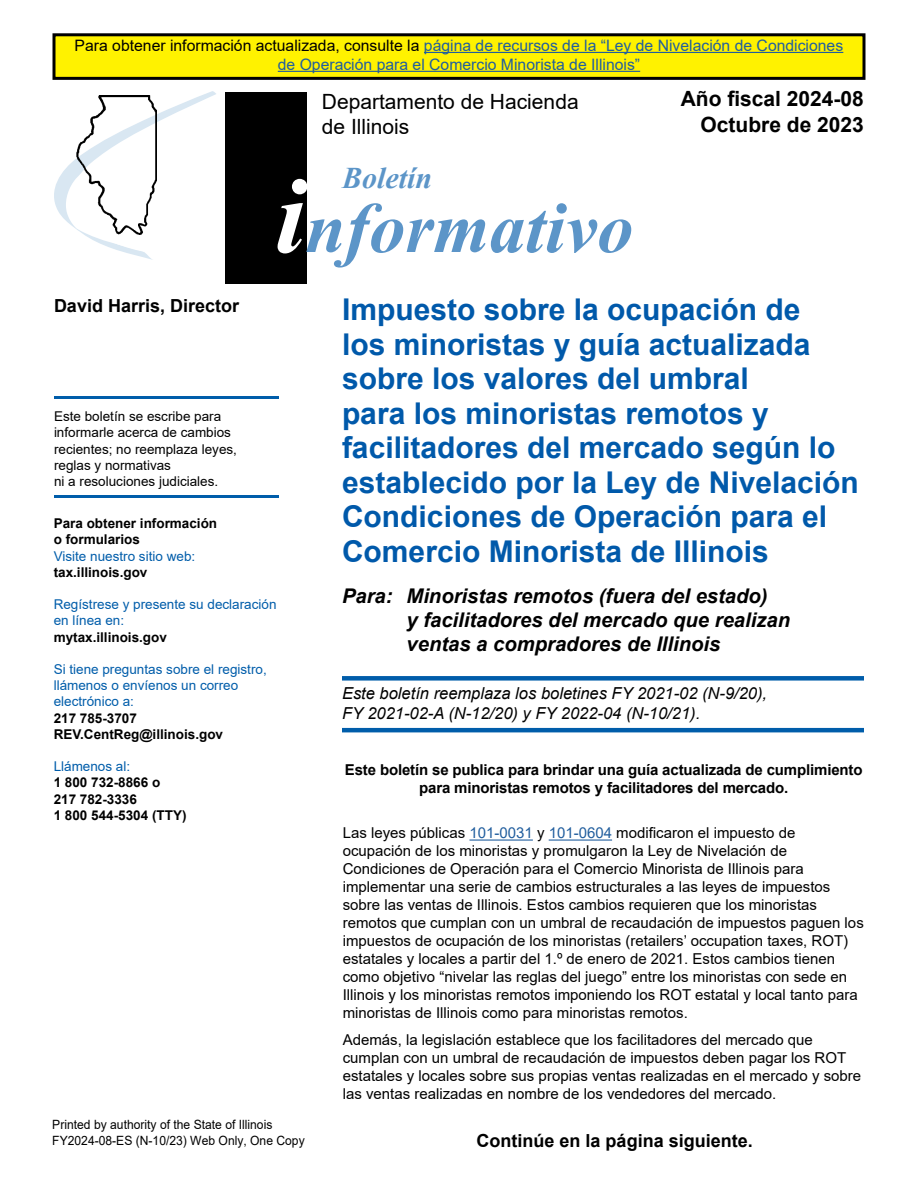
<style>
.page{position:relative;width:918px;height:1188px;background:#fff}
.page>*{position:absolute;margin:0;border:0;box-sizing:border-box;transform-origin:0 0}
.t1{font:italic 700 72px "Times New Roman";color:#5c95c8}
.t2{font:700 30px/34.5px "Arial";color:#0059aa}
.t3{font:italic 700 30px "Times New Roman";color:#5c95c8}
.t4{font:21px/25.2px "Arial";color:#000}
.t5{font:700 21px/25.2px "Arial";color:#000;text-align:right}
.t6{font:italic 700 20.25px/24.3px "Arial";color:#000}
.t7{font:700 18px "Arial";color:#000}
.t8{font:italic 16.5px/19.8px "Arial";color:#000}
.t9{font:15.75px/18.9px "Arial";color:#215e9e;text-align:center}
.t10{font:15px/18px "Arial";color:#000}
.t11{font:700 15px/18px "Arial";letter-spacing:-.01em;color:#000;text-align:center}
.t12{font:13.5px/16.2px "Arial";color:#005daa}
.t13{font:700 13.5px/16.2px "Arial";color:#000}
.t14{font:13.5px/16.2px "Arial";color:#000}
.t15{font:12.75px/15.3px "Arial";color:#000;scale:.95 1}
.s1{color:#000}
.s2{font-size:108px;color:#fff}
.s3{color:#215e9e}
</style>
<div class="page">
<hr style="left:469px;top:840px;width:64px;height:1px;background:#215e9e">
<hr style="left:549px;top:840px;width:63px;height:1px;background:#215e9e">
<svg style="left:54px;top:91px;width:172px;height:168px"></svg>
<img style="left:76px;top:95px;width:80px;height:139px">
<div style="left:226px;top:92px;width:81px;height:192px;background:#000"></div>
<hr style="left:54px;top:396px;width:225px;height:3px;background:#005daa">
<hr style="left:54px;top:495px;width:225px;height:3px;background:#005daa">
<div style="left:342px;top:676px;width:522px;height:5px;background:#005daa"></div>
<hr style="left:342px;top:728px;width:522px;height:4px;background:#005daa">
<div style="left:54px;top:35px;width:810px;height:43px;background:#fff200"></div>
<hr style="left:424px;top:52px;width:419px;height:1px;background:#215e9e">
<hr style="left:278px;top:71px;width:362px;height:1px;background:#215e9e">
<div style="left:52px;top:33px;width:814px;height:47px;border:3px solid #000"></div>
<p class="t9" style="left:75px;top:36px;width:770px"><span class="s1">Para obtener información actualizada, consulte la</span> página de recursos de la “Ley de Nivelación de Condiciones de Operación para el Comercio Minorista de Illinois”</p>
<h3 class="t4" style="left:322px;top:89px;width:258px">Departamento de Hacienda de Illinois</h3>
<h2 class="t3" style="left:342px;top:157px;width:92px">Boletín</h2>
<h1 class="t1" style="left:275px;top:178px;width:360px"><span class="s2">i</span>nformativo</h1>
<h3 class="t5" style="left:681px;top:87px;width:185px">Año fiscal 2024-08<br>Octubre de 2023</h3>
<p class="t7" style="left:54px;top:293px;width:187px">David Harris, Director</p>
<p class="t2" style="left:342px;top:293px;width:518px">Impuesto sobre la ocupación de<br>los minoristas y guía actualizada sobre los valores del umbral<br>para los minoristas remotos y facilitadores del mercado según lo establecido por la Ley de Nivelación<br>Condiciones de Operación para el<br>Comercio Minorista de Illinois</p>
<p class="t14" style="left:54px;top:408px;width:185px">Este boletín se escribe para informarle acerca de cambios recientes; no reemplaza leyes, reglas y normativas<br>ni a resoluciones judiciales.</p>
<p class="t13" style="left:54px;top:516px;width:165px">Para obtener información o formularios</p>
<p class="t12" style="left:54px;top:548px;width:143px">Visite nuestro sitio web:</p>
<p class="t13" style="left:54px;top:564px;width:95px">tax.illinois.gov</p>
<p class="t12" style="left:54px;top:596px;width:224px">Regístrese y presente su declaración en línea en:</p>
<p class="t13" style="left:54px;top:629px;width:115px">mytax.illinois.gov</p>
<p class="t12" style="left:54px;top:661px;width:215px">Si tiene preguntas sobre el registro, llámenos o envíenos un correo electrónico a:</p>
<p class="t13" style="left:54px;top:710px;width:171px">217 785-3707<br>REV.CentReg@illinois.gov</p>
<p class="t12" style="left:54px;top:758px;width:78px">Llámenos al:</p>
<p class="t13" style="left:54px;top:775px;width:134px">1 800 732-8866 o<br>217 782-3336<br>1 800 544-5304 (TTY)</p>
<h3 class="t6" style="left:406px;top:584px;width:385px;text-indent:-64px">Para: Minoristas remotos (fuera del estado)<br>y facilitadores del mercado que realizan ventas a compradores de Illinois</h3>
<p class="t8" style="left:342px;top:684px;width:427px">Este boletín reemplaza los boletines FY 2021-02 (N-9/20),<br>FY 2021-02-A (N-12/20) y FY 2022-04 (N-10/21).</p>
<p class="t11" style="left:345px;top:761px;width:519px">Este boletín se publica para brindar una guía actualizada de cumplimiento para minoristas remotos y facilitadores del mercado.</p>
<p class="t10" style="left:343px;top:824px;width:523px">Las leyes públicas <span class="s3">101-0031</span> y <span class="s3">101-0604</span> modificaron el impuesto de ocupación de los minoristas y promulgaron la Ley de Nivelación de Condiciones de Operación para el Comercio Minorista de Illinois para implementar una serie de cambios estructurales a las leyes de impuestos sobre las ventas de Illinois. Estos cambios requieren que los minoristas remotos que cumplan con un umbral de recaudación de impuestos paguen los impuestos de ocupación de los minoristas (retailers’ occupation taxes, ROT) estatales y locales a partir del 1.º de enero de 2021. Estos cambios tienen como objetivo “nivelar las reglas del juego” entre los minoristas con sede en Illinois y los minoristas remotos imponiendo los ROT estatal y local tanto para minoristas de Illinois como para minoristas remotos.</p>
<p class="t10" style="left:343px;top:1031px;width:520px">Además, la legislación establece que los facilitadores del mercado que cumplan con un umbral de recaudación de impuestos deben pagar los ROT estatales y locales sobre sus propias ventas realizadas en el mercado y sobre las ventas realizadas en nombre de los vendedores del mercado.</p>
<p class="t15" style="left:52px;top:1117px;width:267px">Printed by authority of the State of Illinois<br>FY2024-08-ES (N-10/23) Web Only, One Copy</p>
<p class="t7" style="left:477px;top:1128px;width:278px">Continúe en la página siguiente.</p>
</div>
